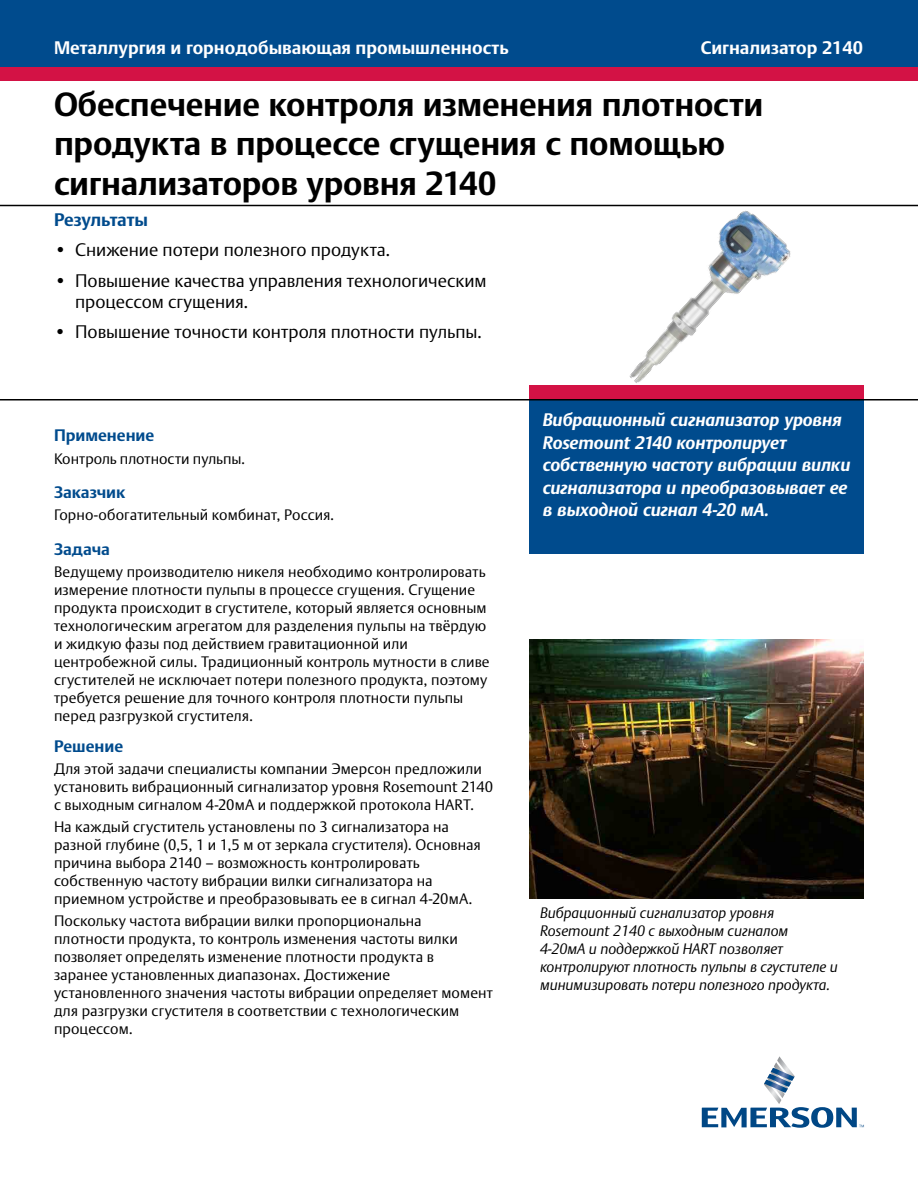
<style>
.page{position:relative;width:918px;height:1188px;background:#fff}
.page>*{position:absolute;margin:0;border:0;box-sizing:border-box;transform-origin:0 0}
.t1{font:700 33px/39.6px "DTL Argo CT";letter-spacing:-.005em;color:#000}
.t2{font:italic 700 18px/22.5px "DTL Argo CT";letter-spacing:-.01em;color:#fff}
.t3{font:300 18px/21.6px "DTL Argo CT";color:#000}
.t4{font:700 18px "DTL Argo CT";color:#fff}
.t5{font:700 18px "DTL Argo CT";letter-spacing:-.005em;color:#004b8d}
.t6{font:700 16.5px "DTL Argo CT";color:#004b8d}
.t7{font:300 15px/18px "DTL Argo CT";letter-spacing:.01em;color:#000}
.t8{font:italic 300 15px/18px "DTL Argo CT";color:#000}
</style>
<div class="page">
<div style="left:529px;top:400px;width:335px;height:154px;background:#004b8d"></div>
<img style="left:606px;top:206px;width:189px;height:177px">
<div style="left:529px;top:385px;width:335px;height:14px;background:#d31245"></div>
<div style="left:0;top:0;width:918px;height:68px;background:#004b8d"></div>
<div style="left:0;top:68px;width:918px;height:13px;background:#d31245"></div>
<hr style="left:0;top:205px;width:918px;height:1px;background:#000">
<hr style="left:0;top:399px;width:918px;height:1px;background:#000">
<svg style="left:702px;top:1056px;width:162px;height:72px"></svg>
<img style="left:529px;top:640px;width:335px;height:259px">
<p class="t4" style="left:54px;top:37px;width:456px">Металлургия и горнодобывающая промышленность</p>
<p class="t4" style="left:701px;top:37px;width:164px">Сигнализатор 2140</p>
<h1 class="t1" style="left:54px;top:84px;width:711px">Обеспечение контроля изменения плотности продукта в процессе сгущения с помощью сигнализаторов уровня 2140</h1>
<p class="t5" style="left:54px;top:209px;width:96px">Результаты</p>
<p class="t3" style="left:54px;top:239px;width:338px">• Снижение потери полезного продукта.</p>
<p class="t3" style="left:75px;top:269px;width:413px;text-indent:-21px">• Повышение качества управления технологическим процессом сгущения.</p>
<p class="t3" style="left:54px;top:321px;width:430px">• Повышение точности контроля плотности пульпы.</p>
<p class="t2" style="left:543px;top:409px;width:309px">Вибрационный сигнализатор уровня<br>Rosemount 2140 контролирует собственную частоту вибрации вилки сигнализатора и преобразовывает ее в выходной сигнал 4-20 мА.</p>
<p class="t6" style="left:54px;top:426px;width:102px">Применение</p>
<p class="t7" style="left:54px;top:449px;width:193px">Контроль плотности пульпы.</p>
<p class="t6" style="left:54px;top:482px;width:73px">Заказчик</p>
<p class="t7" style="left:54px;top:506px;width:282px">Горно-обогатительный комбинат, Россия.</p>
<p class="t6" style="left:54px;top:539px;width:57px">Задача</p>
<p class="t7" style="left:54px;top:563px;width:437px">Ведущему производителю никеля необходимо контролировать измерение плотности пульпы в процессе сгущения. Сгущение продукта происходит в сгустителе, который является основным технологическим агрегатом для разделения пульпы на твёрдую и жидкую фазы под действием гравитационной или центробежной силы. Традиционный контроль мутности в сливе сгустителей не исключает потери полезного продукта, поэтому требуется решение для точного контроля плотности пульпы перед разгрузкой сгустителя.</p>
<p class="t6" style="left:54px;top:736px;width:71px">Решение</p>
<p class="t7" style="left:54px;top:759px;width:441px">Для этой задачи специалисты компании Эмерсон предложили установить вибрационный сигнализатор уровня Rosemount 2140 с выходным сигналом 4-20мА и поддержкой протокола HART.</p>
<p class="t7" style="left:54px;top:818px;width:428px">На каждый сгуститель установлены по 3 сигнализатора на разной глубине (0,5, 1 и 1,5 м от зеркала сгустителя). Основная причина выбора 2140 – возможность контролировать собственную частоту вибрации вилки сигнализатора на приемном устройстве и преобразовывать ее в сигнал 4-20мА.</p>
<p class="t7" style="left:54px;top:912px;width:440px">Поскольку частота вибрации вилки пропорциональна плотности продукта, то контроль изменения частоты вилки позволяет определять изменение плотности продукта в<br>заранее установленных диапазонах. Достижение установленного значения частоты вибрации определяет момент для разгрузки сгустителя в соответствии с технологическим процессом.</p>
<p class="t8" style="left:540px;top:904px;width:299px">Вибрационный сигнализатор уровня Rosemount 2140 с выходным сигналом<br>4-20мА и поддержкой HART позволяет контролируют плотность пульпы в сгустителе и минимизировать потери полезного продукта.</p>
</div>
